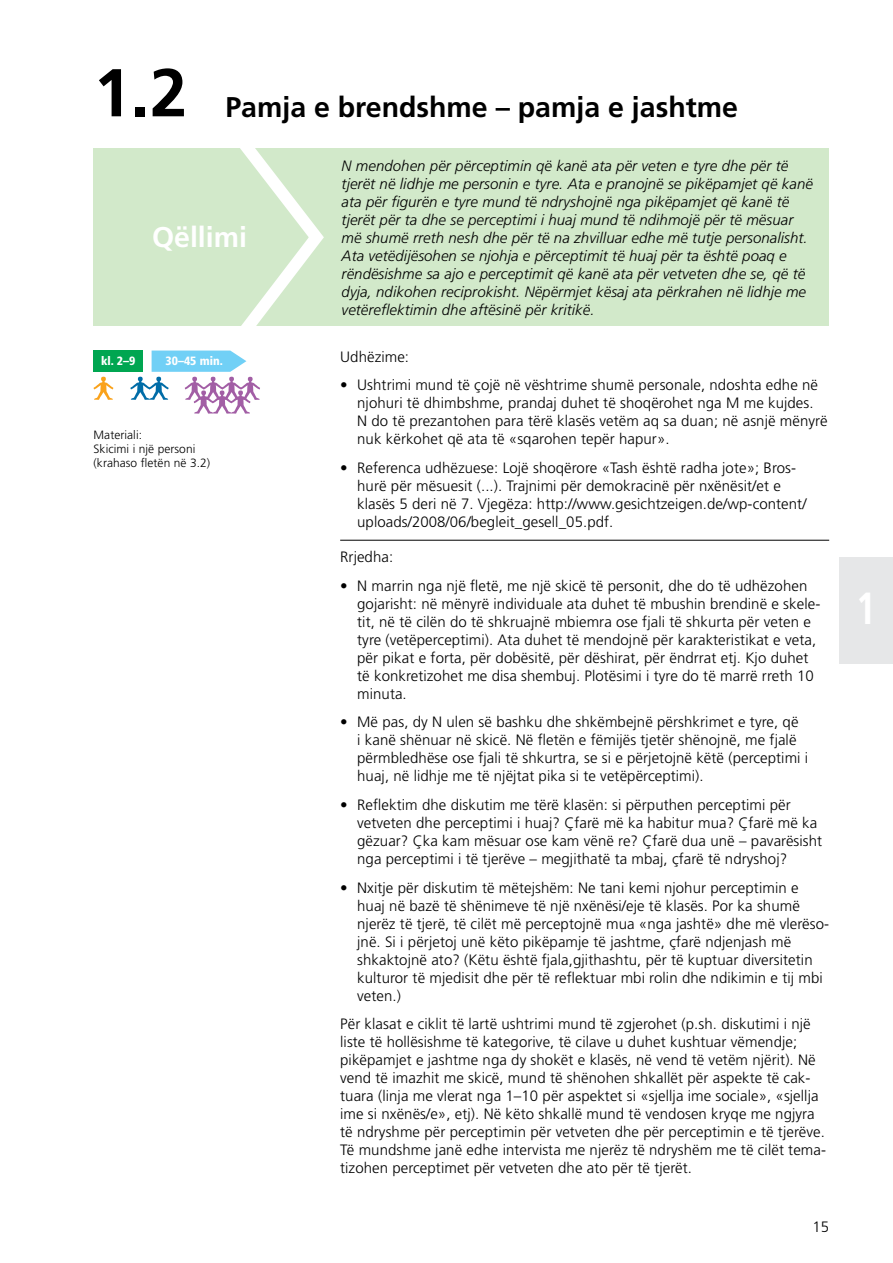
<style>
.page{position:relative;width:893px;height:1263px;background:#fff}
.page>*{position:absolute;margin:0;border:0;box-sizing:border-box;transform-origin:0 0}
.t1{font:700 67.5px "Frutiger";color:#000}
.t2{font:700 condensed 45px "Frutiger";color:#fff;scale:.9 1}
.t3{font:700 28.5px "Frutiger";color:#000}
.t4{font:700 28.5px "Frutiger";color:#fff}
.t5{font:300 15px/18px "Frutiger LT Pro";letter-spacing:.005em;color:#000}
.t6{font:italic 300 15px/18px "Frutiger";letter-spacing:.005em;color:#000}
.t7{font:300 15px/18px "Frutiger";letter-spacing:.005em;color:#000}
.t8{font:300 12px/14.4px "Frutiger LT Pro";letter-spacing:.005em;color:#000}
.t9{font:900 condensed 12px "Frutiger";color:#fff}
</style>
<div class="page">
<div style="left:94px;top:148px;width:735px;height:178px;background:#d2e9ca"></div>
<hr style="left:340px;top:540px;width:489px;height:1px;background:#000">
<div style="left:94px;top:351px;width:49px;height:21px;background:#00a651"></div>
<svg style="left:130px;top:148px;width:194px;height:266px"></svg>
<svg style="left:93px;top:377px;width:21px;height:23px"></svg>
<div style="left:840px;top:557px;width:53px;height:106px;background:#e6e7e8"></div>
<h1 class="t1" style="left:94px;top:53px;width:95px">1.2</h1>
<h3 class="t3" style="left:225px;top:91px;width:514px">Pamja e brendshme – pamja e jashtme</h3>
<h3 class="t4" style="left:152px;top:221px;width:97px">Qëllimi</h3>
<p class="t9" style="left:101px;top:354px;width:36px">kl. 2–9</p>
<p class="t9" style="left:166px;top:354px;width:59px">30–45 min.</p>
<p class="t8" style="left:94px;top:427px;width:118px">Materiali:<br>Skicimi i një personi (krahaso fletën në 3.2)</p>
<p class="t6" style="left:342px;top:157px;width:473px">N mendohen për përceptimin që kanë ata për veten e tyre dhe për të tjerët në lidhje me personin e tyre. Ata e pranojnë se pikëpamjet që kanë ata për figurën e tyre mund të ndryshojnë nga pikëpamjet që kanë të tjerët për ta dhe se perceptimi i huaj mund të ndihmojë për të mësuar më shumë rreth nesh dhe për të na zhvilluar edhe më tutje personalisht.<br>Ata vetëdijësohen se njohja e përceptimit të huaj për ta është poaq e rëndësishme sa ajo e perceptimit që kanë ata për vetveten dhe se, që të dyja, ndikohen reciprokisht. Nëpërmjet kësaj ata përkrahen në lidhje me vetëreflektimin dhe aftësinë për kritikë.</p>
<p class="t5" style="left:340px;top:348px;width:70px">Udhëzime:</p>
<p class="t5" style="left:357px;top:376px;width:472px;text-indent:-17px">• Ushtrimi mund të çojë në vështrime shumë personale, ndoshta edhe në njohuri të dhimbshme, prandaj duhet të shoqërohet nga M me kujdes.<br>N do të prezantohen para tërë klasës vetëm aq sa duan; në asnjë mënyrë nuk kërkohet që ata të «sqarohen tepër hapur».</p>
<p class="t7" style="left:357px;top:459px;width:451px;text-indent:-17px">• Referenca udhëzuese: Lojë shoqërore «Tash është radha jote»; Bros&shy;hurë për mësuesit (...). Trajnimi për demokracinë për nxënësit/et e klasës 5 deri në 7. Vjegëza: http://www.gesichtzeigen.de/wp-content/ uploads/2008/06/begleit_gesell_05.pdf.</p>
<p class="t5" style="left:340px;top:548px;width:55px">Rrjedha:</p>
<p class="t5" style="left:357px;top:577px;width:465px;text-indent:-17px">• N marrin nga një fletë, me një skicë të personit, dhe do të udhëzohen gojarisht: në mënyrë individuale ata duhet të mbushin brendinë e skele&shy;tit, në të cilën do të shkruajnë mbiemra ose fjali të shkurta për veten e tyre (vetëperceptimi). Ata duhet të mendojnë për karakteristikat e veta, për pikat e forta, për dobësitë, për dëshirat, për ëndrrat etj. Kjo duhet të konkretizohet me disa shembuj. Plotësimi i tyre do të marrë rreth 10 minuta.</p>
<p class="t5" style="left:357px;top:713px;width:452px;text-indent:-17px">• Më pas, dy N ulen së bashku dhe shkëmbejnë përshkrimet e tyre, që<br>i kanë shënuar në skicë. Në fletën e fëmijës tjetër shënojnë, me fjalë përmbledhëse ose fjali të shkurtra, se si e përjetojnë këtë (perceptimi i huaj, në lidhje me të njëjtat pika si te vetëpërceptimi).</p>
<p class="t5" style="left:357px;top:796px;width:467px;text-indent:-17px">• Reflektim dhe diskutim me tërë klasën: si përputhen perceptimi për vetveten dhe perceptimi i huaj? Çfarë më ka habitur mua? Çfarë më ka gëzuar? Çka kam mësuar ose kam vënë re? Çfarë dua unë – pavarësisht nga perceptimi i të tjerëve – megjithatë ta mbaj, çfarë të ndryshoj?</p>
<p class="t5" style="left:357px;top:878px;width:473px;text-indent:-17px">• Nxitje për diskutim të mëtejshëm: Ne tani kemi njohur perceptimin e huaj në bazë të shënimeve të një nxënësi/eje të klasës. Por ka shumë njerëz të tjerë, të cilët më perceptojnë mua «nga jashtë» dhe më vlerëso&shy;jnë. Si i përjetoj unë këto pikëpamje të jashtme, çfarë ndjenjash më shkaktojnë ato? (Këtu është fjala,gjithashtu, për të kuptuar diversitetin kulturor të mjedisit dhe për të reflektuar mbi rolin dhe ndikimin e tij mbi veten.)</p>
<p class="t5" style="left:340px;top:1015px;width:487px">Për klasat e ciklit të lartë ushtrimi mund të zgjerohet (p.sh. diskutimi i një liste të hollësishme të kategorive, të cilave u duhet kushtuar vëmendje; pikëpamjet e jashtme nga dy shokët e klasës, në vend të vetëm njërit). Në vend të imazhit me skicë, mund të shënohen shkallët për aspekte të cak&shy;tuara (linja me vlerat nga 1–10 për aspektet si «sjellja ime sociale», «sjellja ime si nxënës/e», etj). Në këto shkallë mund të vendosen kryqe me ngjyra të ndryshme për perceptimin për vetveten dhe për perceptimin e të tjerëve.<br>Të mundshme janë edhe intervista me njerëz të ndryshëm me të cilët tema&shy;tizohen perceptimet për vetveten dhe ato për të tjerët.</p>
<p class="t7" style="left:812px;top:1218px;width:18px">15</p>
<h2 class="t2" style="left:856px;top:581px;width:25px">1</h2>
</div>
